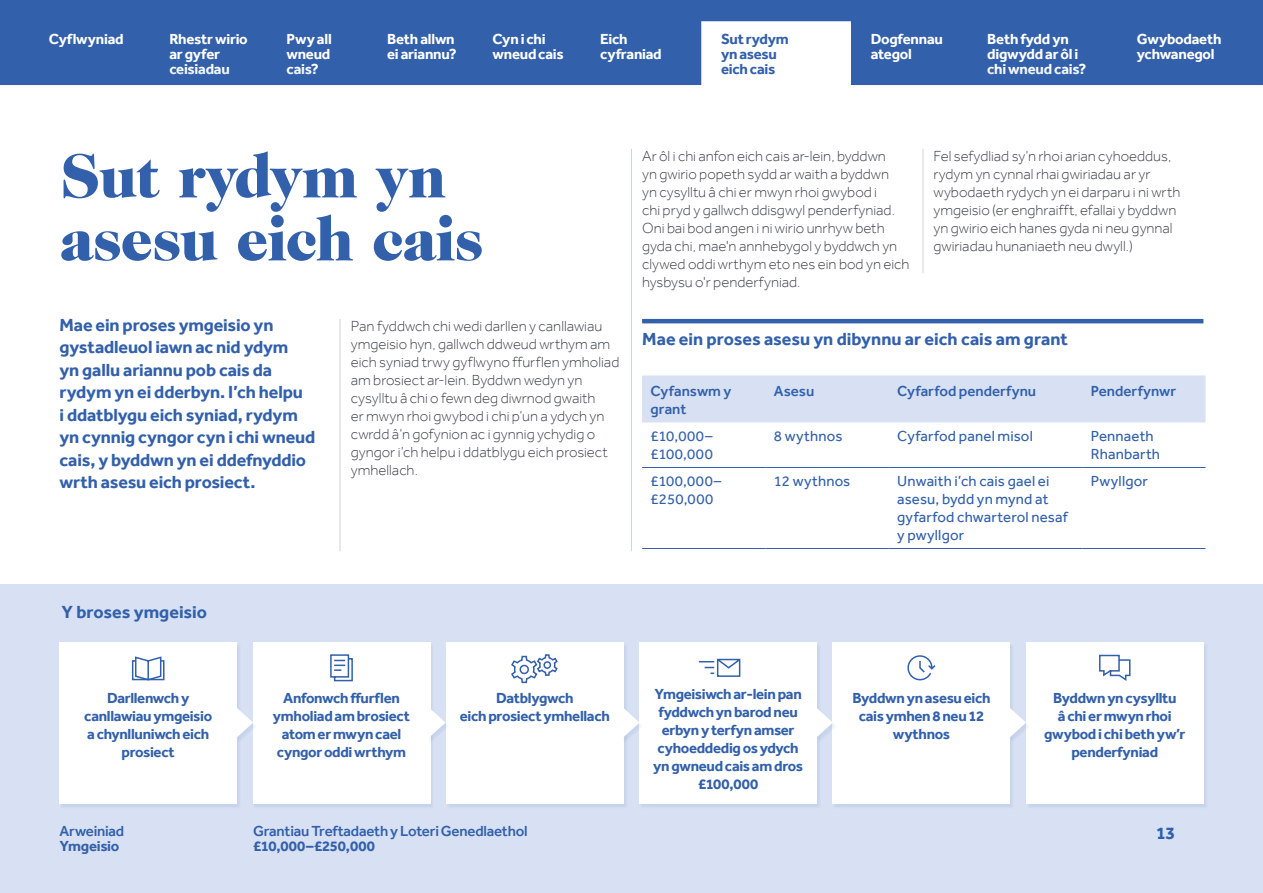
<style>
.page{position:relative;width:1263px;height:893px;background:#fff}
.page>*{position:absolute;margin:0;border:0;box-sizing:border-box;transform-origin:0 0}
.Page_Heading_42_42pt{font:900 63px/63px "Caslon Two Twenty Four";letter-spacing:-.02em;color:#3260aa}
.Standfirst_12_15pt{font:700 18px/22.5px "Effra";letter-spacing:-.01em;color:#3260aa}
.Heading_12_15pt{font:700 18px "Effra";color:#3260aa}
.Body_Text_10_12pt{font:300 15px/18px "Effra";color:#3c4247}
.Chart_Text_10_12pt{font:700 15px/18px "Effra";letter-spacing:-.02em;color:#3260aa;text-align:center}
.t1{font:700 15px/15px "Effra";letter-spacing:-.015em;color:#fff}
.Table_Text_10_12pt{font:15px/18px "Effra";letter-spacing:.01em;color:#3260aa}
.Table_Column_Head_10{font:500 15px/18px "Effra";letter-spacing:-.01em;color:#3260aa}
.Table_Text_10_12pt-2{font:15px/18px "Effra";letter-spacing:.035em;color:#3260aa}
.Chart_Text_10_12pt-2{font:700 15px "Effra";letter-spacing:.01em;color:#3260aa}
</style>
<div class="page">
<hr style="left:642px;top:319px;width:561px;height:4px;background:#3260aa">
<hr style="left:631px;top:149px;width:1px;height:402px;background:#cdd5db">
<hr style="left:340px;top:319px;width:1px;height:232px;background:#cdd5db">
<hr style="left:923px;top:149px;width:1px;height:124px;background:#cdd5db">
<div style="left:642px;top:375px;width:563px;height:47px;background:#d8e1f3"></div>
<hr style="left:642px;top:467px;width:123px;height:1px;background:#3260aa">
<hr style="left:765px;top:467px;width:124px;height:1px;background:#3260aa">
<hr style="left:889px;top:467px;width:193px;height:1px;background:#3260aa">
<hr style="left:1082px;top:467px;width:123px;height:1px;background:#3260aa">
<hr style="left:642px;top:548px;width:123px;height:1px;background:#3260aa">
<hr style="left:765px;top:548px;width:124px;height:1px;background:#3260aa">
<hr style="left:889px;top:548px;width:193px;height:1px;background:#3260aa">
<hr style="left:1082px;top:548px;width:123px;height:1px;background:#3260aa">
<div style="left:0;top:585px;width:1263px;height:308px;background:#d8e1f3"></div>
<div style="left:253px;top:644px;width:182px;height:165px;background:#3260aa;opacity:.1"></div>
<div style="left:253px;top:642px;width:177px;height:161px;background:#fff"></div>
<div style="left:60px;top:644px;width:181px;height:165px;background:#3260aa;opacity:.1"></div>
<div style="left:60px;top:642px;width:177px;height:161px;background:#fff"></div>
<div style="left:446px;top:644px;width:182px;height:165px;background:#3260aa;opacity:.1"></div>
<div style="left:446px;top:642px;width:177px;height:161px;background:#fff"></div>
<div style="left:640px;top:644px;width:181px;height:165px;background:#3260aa;opacity:.1"></div>
<div style="left:639px;top:642px;width:178px;height:161px;background:#fff"></div>
<div style="left:833px;top:644px;width:181px;height:165px;background:#3260aa;opacity:.1"></div>
<div style="left:833px;top:642px;width:177px;height:161px;background:#fff"></div>
<div style="left:1026px;top:644px;width:182px;height:165px;background:#3260aa;opacity:.1"></div>
<div style="left:1026px;top:642px;width:177px;height:161px;background:#fff"></div>
<div style="left:236px;top:709px;width:21px;height:35px;background:#3260aa;opacity:.1"></div>
<svg style="left:236px;top:707px;width:17px;height:31px"></svg>
<div style="left:429px;top:709px;width:21px;height:35px;background:#3260aa;opacity:.1"></div>
<svg style="left:429px;top:707px;width:17px;height:31px"></svg>
<div style="left:623px;top:709px;width:21px;height:35px;background:#3260aa;opacity:.1"></div>
<svg style="left:623px;top:707px;width:16px;height:31px"></svg>
<div style="left:816px;top:709px;width:21px;height:35px;background:#3260aa;opacity:.1"></div>
<svg style="left:816px;top:707px;width:17px;height:31px"></svg>
<div style="left:1009px;top:709px;width:21px;height:35px;background:#3260aa;opacity:.1"></div>
<svg style="left:1009px;top:707px;width:17px;height:31px"></svg>
<svg style="left:330px;top:654px;width:23px;height:28px"></svg>
<svg style="left:698px;top:658px;width:43px;height:19px"></svg>
<svg style="left:907px;top:655px;width:29px;height:26px"></svg>
<svg style="left:1099px;top:654px;width:32px;height:27px"></svg>
<svg style="left:131px;top:656px;width:34px;height:25px"></svg>
<svg style="left:511px;top:654px;width:47px;height:30px"></svg>
<div style="left:0;top:0;width:1263px;height:85px;background:#3260aa"></div>
<div style="left:701px;top:21px;width:150px;height:64px;background:#fff"></div>
<p class="t1" style="left:49px;top:31px;width:76px">Cyflwyniad</p>
<p class="Chart_Text_10_12pt" style="left:721px;top:31px;width:69px;line-height:15px;text-align:left">Sut rydym yn asesu eich cais</p>
<p class="t1" style="left:169px;top:31px;width:80px">Rhestr wirio ar gyfer ceisiadau</p>
<p class="t1" style="left:286px;top:31px;width:47px;text-align:justify">Pwy all wneud cais?</p>
<p class="t1" style="left:387px;top:31px;width:71px">Beth allwn ei ariannu?</p>
<p class="t1" style="left:492px;top:31px;width:73px">Cyn i chi wneud cais</p>
<p class="t1" style="left:600px;top:31px;width:63px">Eich cyfraniad</p>
<p class="t1" style="left:871px;top:31px;width:74px">Dogfennau ategol</p>
<p class="t1" style="left:987px;top:31px;width:101px">Beth fydd yn digwydd ar ôl i chi wneud cais?</p>
<p class="t1" style="left:1137px;top:31px;width:86px">Gwybodaeth ychwanegol</p>
<h1 class="Page_Heading_42_42pt" style="left:60px;top:144px;width:425px">Sut rydym yn asesu eich cais</h1>
<p class="Standfirst_12_15pt" style="left:60px;top:313px;width:257px">Mae ein proses ymgeisio yn gystadleuol iawn ac nid ydym<br>yn gallu ariannu pob cais da rydym yn ei dderbyn. I’ch helpu<br>i ddatblygu eich syniad, rydym yn cynnig cyngor cyn i chi wneud cais, y byddwn yn ei ddefnyddio wrth asesu eich prosiect.</p>
<p class="Body_Text_10_12pt" style="left:351px;top:317px;width:270px">Pan fyddwch chi wedi darllen y canllawiau ymgeisio hyn, gallwch ddweud wrthym am eich syniad trwy gyflwyno ffurflen ymholiad am brosiect ar-lein. Byddwn wedyn yn cysylltu â chi o fewn deg diwrnod gwaith<br>er mwyn rhoi gwybod i chi p’un a ydych yn cwrdd â’n gofynion ac i gynnig ychydig o gyngor i’ch helpu i ddatblygu eich prosiect ymhellach.</p>
<p class="Body_Text_10_12pt" style="left:642px;top:147px;width:269px">Ar ôl i chi anfon eich cais ar-lein, byddwn<br>yn gwirio popeth sydd ar waith a byddwn<br>yn cysylltu â chi er mwyn rhoi gwybod i<br>chi pryd y gallwch ddisgwyl penderfyniad.<br>Oni bai bod angen i ni wirio unrhyw beth gyda chi, mae'n annhebygol y byddwch yn clywed oddi wrthym eto nes ein bod yn eich hysbysu o'r penderfyniad.</p>
<p class="Body_Text_10_12pt" style="left:933px;top:147px;width:248px">Fel sefydliad sy’n rhoi arian cyhoeddus, rydym yn cynnal rhai gwiriadau ar yr wybodaeth rydych yn ei darparu i ni wrth ymgeisio (er enghraifft, efallai y byddwn yn gwirio eich hanes gyda ni neu gynnal gwiriadau hunaniaeth neu dwyll.)</p>
<h4 class="Standfirst_12_15pt" style="left:642px;top:327px;width:427px">Mae ein proses asesu yn dibynnu ar eich cais am grant</h4>
<p class="Table_Column_Head_10" style="left:651px;top:382px;width:82px">Cyfanswm y grant</p>
<p class="Table_Text_10_12pt-2" style="left:651px;top:427px;width:64px">£10,000– £100,000</p>
<p class="Table_Text_10_12pt-2" style="left:651px;top:472px;width:72px">£100,000– £250,000</p>
<p class="Table_Column_Head_10" style="left:897px;top:382px;width:140px">Cyfarfod penderfynu</p>
<p class="Table_Text_10_12pt" style="left:897px;top:427px;width:137px">Cyfarfod panel misol</p>
<p class="Table_Text_10_12pt" style="left:897px;top:472px;width:172px">Unwaith i’ch cais gael ei asesu, bydd yn mynd at gyfarfod chwarterol nesaf y pwyllgor</p>
<p class="Table_Column_Head_10" style="left:774px;top:382px;width:42px">Asesu</p>
<p class="Table_Text_10_12pt" style="left:774px;top:427px;width:70px">8 wythnos</p>
<p class="Table_Text_10_12pt" style="left:774px;top:472px;width:78px">12 wythnos</p>
<p class="Table_Column_Head_10" style="left:1091px;top:382px;width:87px">Penderfynwr</p>
<p class="Table_Text_10_12pt" style="left:1091px;top:427px;width:71px">Pennaeth<br>Rhanbarth</p>
<p class="Table_Text_10_12pt" style="left:1091px;top:472px;width:59px">Pwyllgor</p>
<h3 class="Heading_12_15pt" style="left:62px;top:601px;width:147px">Y broses ymgeisio</h3>
<p class="Chart_Text_10_12pt" style="left:84px;top:689px;width:129px">Darllenwch y canllawiau ymgeisio a chynlluniwch eich prosiect</p>
<p class="Chart_Text_10_12pt" style="left:273px;top:689px;width:139px">Anfonwch ffurflen ymholiad am brosiect atom er mwyn cael cyngor oddi wrthym</p>
<p class="Chart_Text_10_12pt" style="left:460px;top:689px;width:151px">Datblygwch<br>eich prosiect ymhellach</p>
<p class="Chart_Text_10_12pt" style="left:653px;top:685px;width:151px">Ymgeisiwch ar-lein pan fyddwch yn barod neu erbyn y terfyn amser cyhoeddedig os ydych yn gwneud cais am dros £100,000</p>
<p class="Chart_Text_10_12pt" style="left:852px;top:689px;width:139px">Byddwn yn asesu eich cais ymhen 8 neu 12 wythnos</p>
<p class="Chart_Text_10_12pt" style="left:1044px;top:689px;width:143px">Byddwn yn cysylltu<br>â chi er mwyn rhoi gwybod i chi beth yw’r penderfyniad</p>
<p class="Table_Column_Head_10" style="left:60px;top:822px;width:66px">Arweiniad</p>
<p class="Chart_Text_10_12pt" style="left:60px;top:837px;width:61px">Ymgeisio</p>
<p class="Table_Column_Head_10" style="left:253px;top:822px;width:276px">Grantiau Treftadaeth y Loteri Genedlaethol</p>
<p class="Chart_Text_10_12pt-2" style="left:253px;top:837px;width:123px">£10,000–£250,000</p>
<p class="Standfirst_12_15pt" style="left:1156px;top:821px;width:21px">13</p>
</div>
